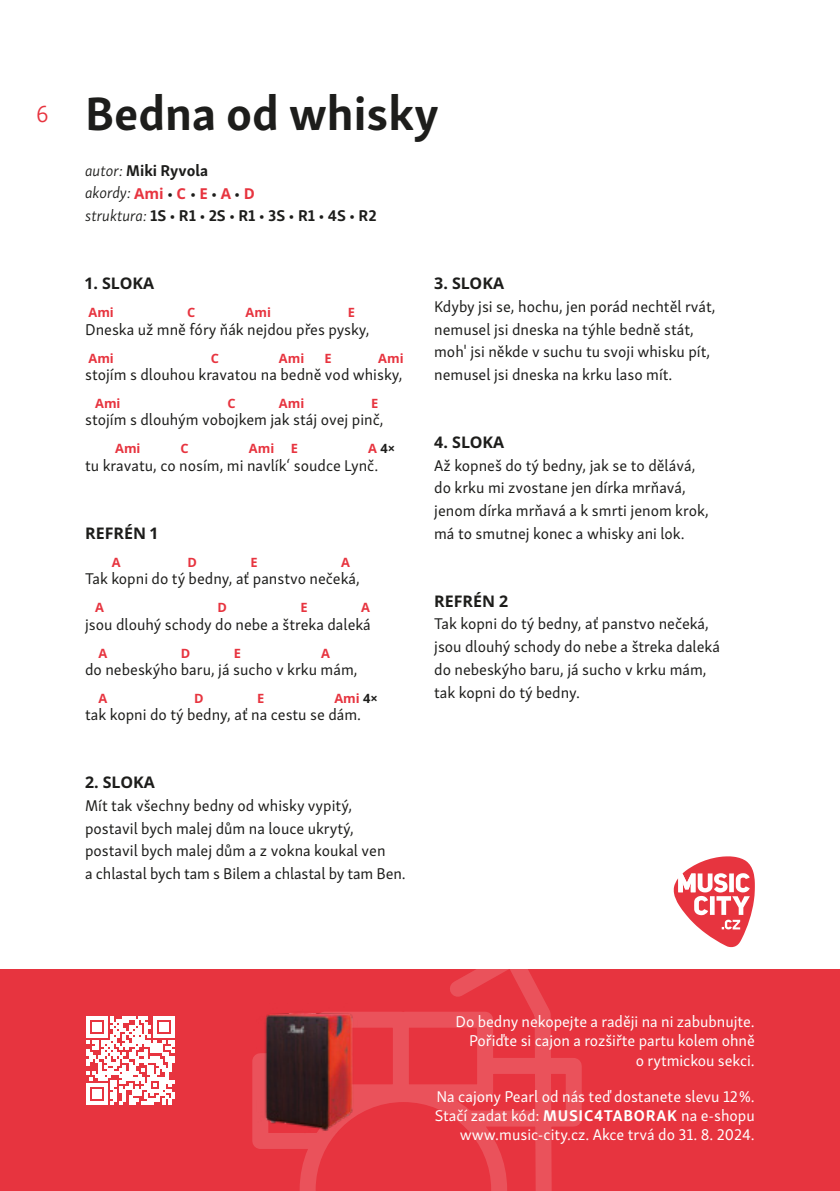
<style>
.page{position:relative;width:840px;height:1191px;background:#fff}
.page>*{position:absolute;margin:0;border:0;box-sizing:border-box;transform-origin:0 0}
.t1{font:700 48px "Skolar Sans Latn";color:#1d1d1b}
.t2{font:300 24px "Skolar Sans Latn";color:#e7343f}
.t3{font:16px/22.6px "Skolar Sans Latn";color:#1d1d1b}
.t4{font:16px/19.2px "Skolar Sans Latn";letter-spacing:-.005em;color:#fff;text-align:right}
.t5{font:700 16px/22.6px "Skolar Sans Latn";color:#1d1d1b}
.t6{font:700 16px "Noto Sans";color:#1d1d1b}
.t7{font:700 12.8px "Noto Sans";color:#e7343f}
.t8{font:700 12.8px "Noto Sans";color:#1d1d1b}
.s1{font-weight:300;font-style:italic}
.s2{font-family:"Noto Sans";font-size:15px;color:#e7343f}
.s3{color:#e7343f}
.s4{color:#1d1d1b}
.s5{font-weight:700}
</style>
<div class="page">
<div style="left:0;top:969px;width:839px;height:222px;background:#e7343f"></div>
<svg style="left:252px;top:969px;width:330px;height:222px"></svg>
<svg style="left:673px;top:856px;width:81px;height:91px"></svg>
<img style="left:256px;top:1003px;width:101px;height:131px">
<svg style="left:86px;top:1016px;width:89px;height:89px"></svg>
<h2 class="t2" style="left:36px;top:96px;width:14px">6</h2>
<h1 class="t1" style="left:85px;top:75px;width:355px">Bedna od whisky</h1>
<p class="t5" style="left:85px;top:158px;width:293px"><span class="s1">autor:</span> Miki Ryvola<br><span class="s1">akordy:</span> <span class="s2">Ami</span> • <span class="s2">C</span> • <span class="s2">E</span> • <span class="s2">A</span> • <span class="s2">D<br></span><span class="s1">struktura:</span> 1S • R1 • 2S • R1 • 3S • R1 • 4S • R2</p>
<p class="t6" style="left:85px;top:272px;width:70px">1. SLOKA</p>
<p class="t7" style="left:88px;top:303px;width:27px">Ami</p>
<p class="t7" style="left:187px;top:303px;width:10px">C</p>
<p class="t7" style="left:245px;top:303px;width:27px">Ami</p>
<p class="t7" style="left:347px;top:303px;width:9px">E</p>
<p class="t3" style="left:85px;top:316px;width:286px">Dneska už mně fóry ňák nejdou přes pysky,</p>
<p class="t7" style="left:88px;top:349px;width:27px">Ami</p>
<p class="t7" style="left:210px;top:349px;width:10px">C</p>
<p class="t7" style="left:279px;top:349px;width:27px">Ami</p>
<p class="t7" style="left:324px;top:349px;width:9px">E</p>
<p class="t7" style="left:378px;top:349px;width:27px">Ami</p>
<p class="t3" style="left:85px;top:362px;width:319px">stojím s dlouhou kravatou na bedně vod whisky,</p>
<p class="t7" style="left:95px;top:394px;width:27px">Ami</p>
<p class="t7" style="left:227px;top:394px;width:10px">C</p>
<p class="t7" style="left:279px;top:394px;width:27px">Ami</p>
<p class="t7" style="left:371px;top:394px;width:9px">E</p>
<p class="t3" style="left:85px;top:407px;width:300px">stojím s dlouhým vobojkem jak stáj ovej pinč,</p>
<p class="t7" style="left:115px;top:440px;width:27px">Ami</p>
<p class="t7" style="left:180px;top:440px;width:10px">C</p>
<p class="t7" style="left:249px;top:440px;width:27px">Ami</p>
<p class="t7" style="left:291px;top:440px;width:9px">E</p>
<p class="t8" style="left:368px;top:440px;width:28px"><span class="s3">A</span> 4×</p>
<p class="t3" style="left:85px;top:453px;width:294px">tu kravatu, co nosím, mi navlík‘ soudce Lynč.</p>
<p class="t6" style="left:85px;top:521px;width:75px">REFRÉN 1</p>
<p class="t7" style="left:112px;top:553px;width:10px">A</p>
<p class="t7" style="left:187px;top:553px;width:11px">D</p>
<p class="t7" style="left:250px;top:553px;width:9px">E</p>
<p class="t7" style="left:341px;top:553px;width:10px">A</p>
<p class="t3" style="left:85px;top:566px;width:276px">Tak kopni do tý bedny, ať panstvo nečeká,</p>
<p class="t7" style="left:95px;top:598px;width:10px">A</p>
<p class="t7" style="left:217px;top:598px;width:11px">D</p>
<p class="t7" style="left:300px;top:598px;width:9px">E</p>
<p class="t7" style="left:361px;top:598px;width:10px">A</p>
<p class="t3" style="left:85px;top:611px;width:287px">jsou dlouhý schody do nebe a štreka daleká</p>
<p class="t7" style="left:98px;top:644px;width:10px">A</p>
<p class="t7" style="left:181px;top:644px;width:11px">D</p>
<p class="t7" style="left:233px;top:644px;width:9px">E</p>
<p class="t7" style="left:321px;top:644px;width:10px">A</p>
<p class="t3" style="left:85px;top:657px;width:274px">do nebeskýho baru, já sucho v krku mám,</p>
<p class="t7" style="left:98px;top:689px;width:10px">A</p>
<p class="t7" style="left:194px;top:689px;width:11px">D</p>
<p class="t7" style="left:257px;top:689px;width:9px">E</p>
<p class="t7" style="left:334px;top:689px;width:45px">Ami <span class="s4">4×</span></p>
<p class="t3" style="left:85px;top:702px;width:277px">tak kopni do tý bedny, ať na cestu se dám.</p>
<p class="t6" style="left:85px;top:771px;width:71px">2. SLOKA</p>
<p class="t3" style="left:85px;top:793px;width:322px">Mít tak všechny bedny od whisky vypitý, postavil bych malej dům na louce ukrytý, postavil bych malej dům a z vokna koukal ven<br>a chlastal bych tam s Bilem a chlastal by tam Ben.</p>
<p class="t6" style="left:434px;top:272px;width:71px">3. SLOKA</p>
<p class="t3" style="left:434px;top:294px;width:283px">Kdyby jsi se, hochu, jen porád nechtěl rvát, nemusel jsi dneska na týhle bedně stát, moh' jsi někde v suchu tu svoji whisku pít, nemusel jsi dneska na krku laso mít.</p>
<p class="t6" style="left:434px;top:431px;width:71px">4. SLOKA</p>
<p class="t3" style="left:434px;top:453px;width:276px">Až kopneš do tý bedny, jak se to dělává, do krku mi zvostane jen dírka mrňavá, jenom dírka mrňavá a k smrti jenom krok, má to smutnej konec a whisky ani lok.</p>
<p class="t6" style="left:434px;top:589px;width:75px">REFRÉN 2</p>
<p class="t3" style="left:434px;top:611px;width:287px">Tak kopni do tý bedny, ať panstvo nečeká, jsou dlouhý schody do nebe a štreka daleká do nebeskýho baru, já sucho v krku mám, tak kopni do tý bedny.</p>
<p class="t4" style="left:455px;top:1010px;width:300px">Do bedny nekopejte a raději na ni zabubnujte.<br>Pořiďte si cajon a rozšiřte partu kolem ohně<br>o rytmickou sekci.</p>
<p class="t4" style="left:434px;top:1085px;width:321px">Na cajony Pearl od nás teď dostanete slevu 12 %.<br>Stačí zadat kód: <span class="s5">MUSIC4TABORAK</span> na e-shopu www.music-city.cz. Akce trvá do 31. 8. 2024.</p>
</div>
